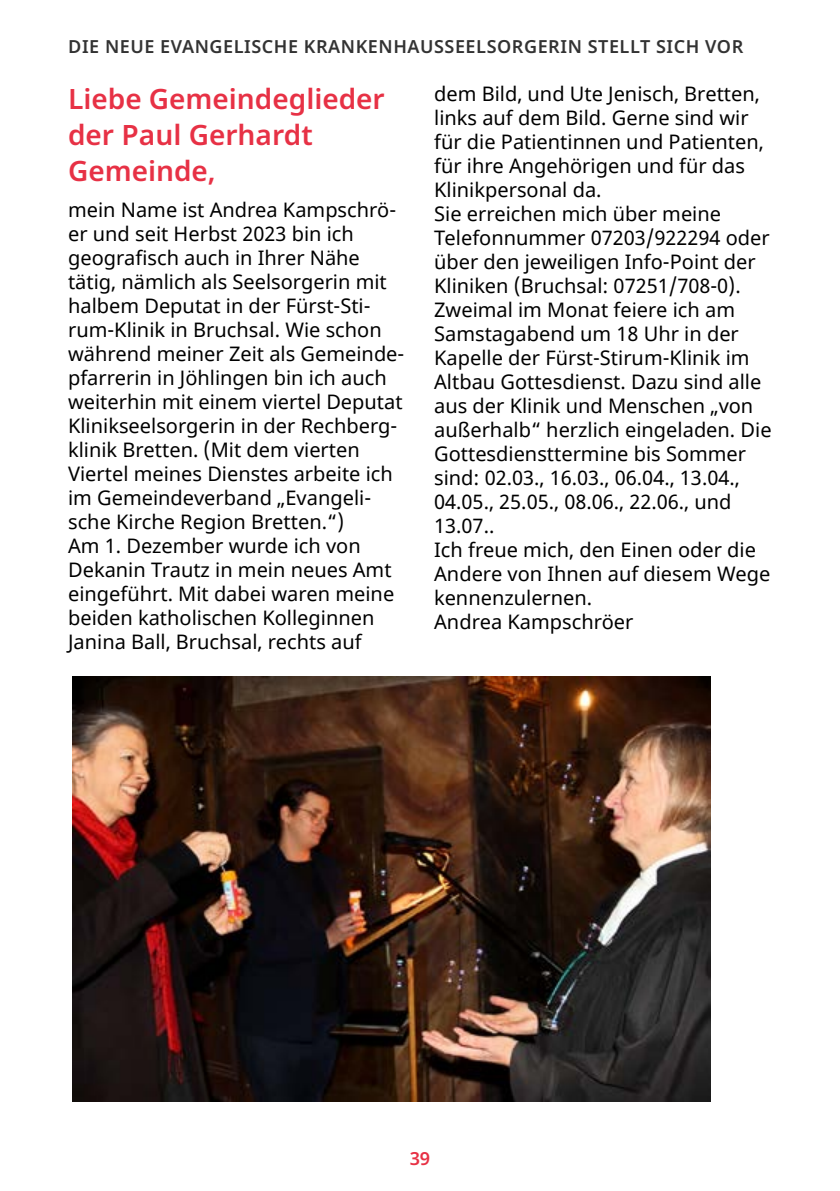
<style>
.page{position:relative;width:840px;height:1191px;background:#fff}
.page>*{position:absolute;margin:0;border:0;box-sizing:border-box;transform-origin:0 0}
.t1{font:600 28px/36px "Noto Sans";color:#e73145}
.t2{font:20px/24px "Noto Sans";color:#000}
.t3{font:600 18px "Noto Sans";letter-spacing:.03em;color:#333}
.t4{font:600 18px "Noto Sans";color:#e73145}
</style>
<div class="page">
<img style="left:72px;top:676px;width:638px;height:425px">
<p class="t3" style="left:68px;top:34px;width:676px">DIE NEUE EVANGELISCHE KRANKENHAUSSEELSORGERIN STELLT SICH VOR</p>
<h1 class="t1" style="left:68px;top:82px;width:318px">Liebe Gemeindeglieder der Paul Gerhardt<br>Gemeinde,</h1>
<p class="t2" style="left:68px;top:198px;width:337px">mein Name ist Andrea Kampschrö&shy;er und seit Herbst 2023 bin ich geografisch auch in Ihrer Nähe tätig, nämlich als Seelsorgerin mit halbem Deputat in der Fürst-Sti&shy;rum-Klinik in Bruchsal. Wie schon während meiner Zeit als Gemeinde&shy;pfarrerin in Jöhlingen bin ich auch weiterhin mit einem viertel Deputat Klinikseelsorgerin in der Rechberg&shy;klinik Bretten. (Mit dem vierten Viertel meines Dienstes arbeite ich im Gemeindeverband „Evangeli&shy;sche Kirche Region Bretten.“)<br>Am 1. Dezember wurde ich von Dekanin Trautz in mein neues Amt eingeführt. Mit dabei waren meine beiden katholischen Kolleginnen Janina Ball, Bruchsal, rechts auf</p>
<p class="t2" style="left:434px;top:82px;width:339px">dem Bild, und Ute Jenisch, Bretten, links auf dem Bild. Gerne sind wir für die Patientinnen und Patienten, für ihre Angehörigen und für das<br>Klinikpersonal da.<br>Sie erreichen mich über meine<br>Telefonnummer 07203/922294 oder über den jeweiligen Info-Point der<br>Kliniken (Bruchsal: 07251/708-0).<br>Zweimal im Monat feiere ich am<br>Samstagabend um 18 Uhr in der<br>Kapelle der Fürst-Stirum-Klinik im<br>Altbau Gottesdienst. Dazu sind alle aus der Klinik und Menschen „von außerhalb“ herzlich eingeladen. Die<br>Gottesdiensttermine bis Sommer sind: 02.03., 16.03., 06.04., 13.04.,<br>04.05., 25.05., 08.06., 22.06., und<br>13.07..<br>Ich freue mich, den Einen oder die<br>Andere von Ihnen auf diesem Wege kennenzulernen.<br>Andrea Kampschröer</p>
<p class="t4" style="left:409px;top:1145px;width:22px">39</p>
</div>
